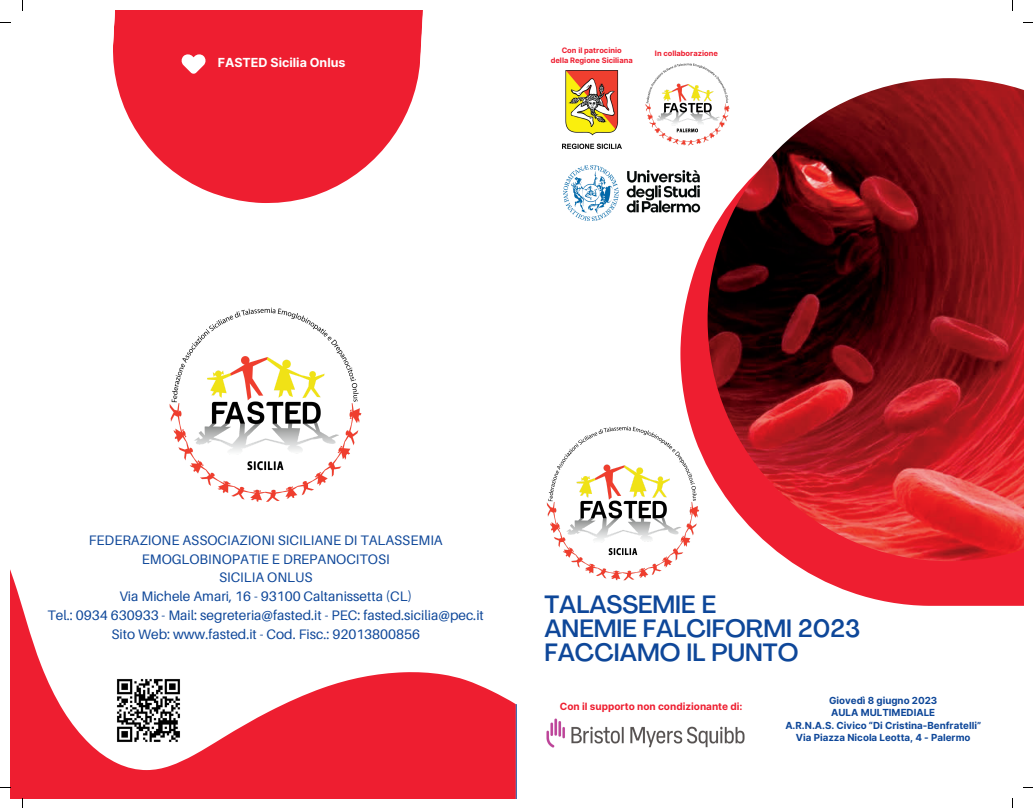
<style>
.page{position:relative;width:1033px;height:808px;background:#fff}
.page>*{position:absolute;margin:0;border:0;box-sizing:border-box;transform-origin:0 0}
.t1{font:500 24.62px "Agrandir";color:#0e4799}
.t2{font:13.75px/18.8px "Aileron";color:#0e4799;text-align:center}
.t3{font:700 12.5px "Inter";color:#fff}
.t4{font:700 10px "Inter";color:#ee1e30}
.t5{font:700 9.75px "Inter";color:#0e4799}
.t6{font:700 7.5px "Inter";color:#ee1e30}
</style>
<div class="page">
<svg style="left:680px;top:145px;width:343px;height:460px;fill:#ee1e30"></svg>
<img style="left:707px;top:78px;width:316px;height:483px">
<svg style="left:113px;top:10px;width:310px;height:193px;fill:#ee1e30"></svg>
<img style="left:167px;top:305px;width:197px;height:198px;border-radius:50%">
<svg style="left:10px;top:454px;width:506px;height:250px"></svg>
<svg style="left:10px;top:704px;width:506px;height:94px;fill:#ee1e30"></svg>
<svg style="left:175px;top:44px;width:37px;height:38px"></svg>
<img style="left:546px;top:718px;width:199px;height:30px">
<img style="left:117px;top:679px;width:63px;height:63px">
<img style="left:562px;top:70px;width:59px;height:78px">
<img style="left:546px;top:424px;width:156px;height:157px">
<img style="left:645px;top:63px;width:85px;height:82px">
<img style="left:563px;top:166px;width:139px;height:55px">
<p class="t3" style="left:218px;top:55px;width:129px">FASTED Sicilia Onlus</p>
<p class="t6" style="left:561px;top:46px;width:62px">Con il patrocinio</p>
<p class="t6" style="left:655px;top:48px;width:64px">In collaborazione</p>
<p class="t6" style="left:550px;top:56px;width:83px">della Regione Siciliana</p>
<p class="t2" style="left:89px;top:530px;width:355px">FEDERAZIONE ASSOCIAZIONI SICILIANE DI TALASSEMIA<br>EMOGLOBINOPATIE E DREPANOCITOSI</p>
<p class="t2" style="left:219px;top:567px;width:95px">SICILIA ONLUS</p>
<p class="t2" style="left:119px;top:586px;width:294px">Via Michele Amari, 16 - 93100 Caltanissetta (CL)</p>
<p class="t2" style="left:48px;top:605px;width:438px">Tel.: 0934 630933 - Mail: segreteria@fasted.it - PEC: fasted.sicilia@pec.it</p>
<p class="t2" style="left:111px;top:624px;width:310px">Sito Web: www.fasted.it - Cod. Fisc.: 92013800856</p>
<p class="t1" style="left:544px;top:594px;width:173px">TALASSEMIE E</p>
<p class="t1" style="left:544px;top:618px;width:317px">ANEMIE FALCIFORMI 2023</p>
<p class="t1" style="left:544px;top:642px;width:255px">FACCIAMO IL PUNTO</p>
<p class="t5" style="left:829px;top:694px;width:110px">Giovedì 8 giugno 2023</p>
<p class="t5" style="left:831px;top:707px;width:105px">AULA MULTIMEDIALE</p>
<p class="t5" style="left:785px;top:719px;width:197px">A.R.N.A.S. Civico “Di Cristina-Benfratelli”</p>
<p class="t5" style="left:796px;top:731px;width:176px">Via Piazza Nicola Leotta, 4 - Palermo</p>
<p class="t4" style="left:560px;top:700px;width:184px">Con il supporto non condizionante di:</p>
</div>
